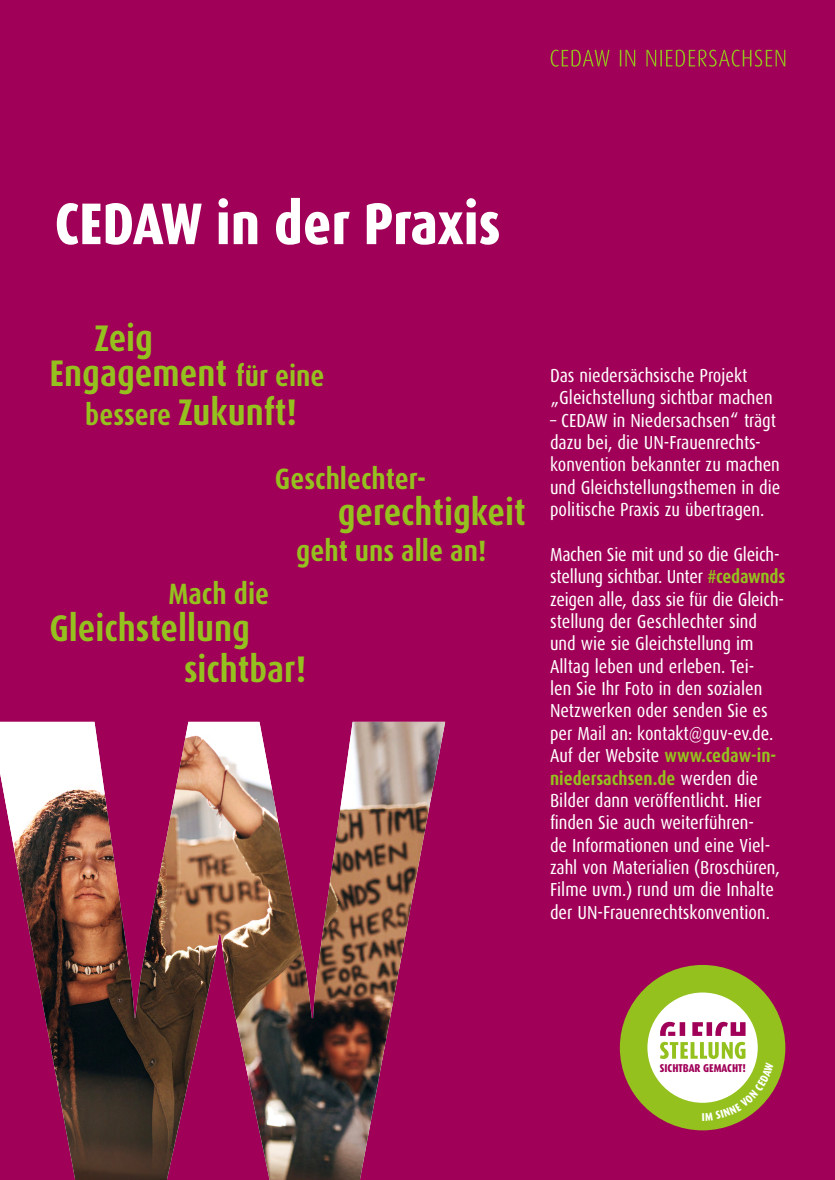
<style>
.page{position:relative;width:835px;height:1180px;background:#fff}
.page>*{position:absolute;margin:0;border:0;box-sizing:border-box;transform-origin:0 0}
.t1{font:800 58.87px "Dax Condensed";color:#fff}
.t2{font:700 37.1px/35.3px "Dax Condensed";color:#95c11f}
.t3{font:700 29.43px "Dax Condensed";color:#95c11f}
.t4{font:18.83px/22.4px "Dax Condensed";color:#fff}
.t5{font:800 11.38px "Dax Condensed";color:#a00057}
.s1{font-size:29.43px}
.s2{font-weight:700;color:#95c11f}
</style>
<div class="page">
<div style="left:0;top:0;width:834px;height:1180px;background:#a00057"></div>
<svg style="left:550px;top:50px;width:235px;height:17px"></svg>
<img style="left:0;top:722px;width:445px;height:458px">
<svg style="left:619px;top:965px;width:166px;height:165px"></svg>
<h1 class="t1" style="left:54px;top:191px;width:447px">CEDAW in der Praxis</h1>
<h2 class="t2" style="left:50px;top:321px;width:276px;text-indent:45px">Zeig<br>Engagement <span class="s1">für eine</span></h2>
<h2 class="t2" style="left:85px;top:395px;width:213px"><span class="s1">bessere</span> Zukunft!</h2>
<h3 class="t3" style="left:275px;top:462px;width:153px">Geschlechter-</h3>
<h2 class="t2" style="left:338px;top:495px;width:189px">gerechtigkeit</h2>
<h3 class="t3" style="left:296px;top:534px;width:192px">geht uns alle an!</h3>
<h3 class="t3" style="left:168px;top:577px;width:102px">Mach die</h3>
<h2 class="t2" style="left:184px;top:609px;width:123px;line-height:40.3px;text-indent:-135px">Gleichstellung sichtbar!</h2>
<p class="t4" style="left:550px;top:364px;width:224px">Das niedersächsische Projekt „Gleichstellung sichtbar machen</p>
<p class="t4" style="left:550px;top:409px;width:232px">– CEDAW in Niedersachsen“ trägt dazu bei, die UN-Frauenrechts&shy;konvention bekannter zu machen und Gleichstellungsthemen in die politische Praxis zu übertragen.</p>
<p class="t4" style="left:550px;top:543px;width:237px">Machen Sie mit und so die Gleich&shy;stellung sichtbar. Unter <span class="s2">#cedawnds </span>zeigen alle, dass sie für die Gleich&shy;stellung der Geschlechter sind und wie sie Gleichstellung im<br>Alltag leben und erleben. Tei-<br>len Sie Ihr Foto in den sozialen<br>Netzwerken oder senden Sie es per Mail an: kontakt@guv-ev.de.<br>Auf der Website <span class="s2">www.cedaw-in&shy;niedersachsen.de</span> werden die<br>Bilder dann veröffentlicht. Hier finden Sie auch weiterführen-<br>de Informationen und eine Viel&shy;zahl von Materialien (Broschüren,<br>Filme uvm.) rund um die Inhalte der UN-Frauenrechtskonvention.</p>
<p class="t5" style="left:659px;top:1061px;width:87px">SICHTBAR GEMACHT!</p>
</div>
